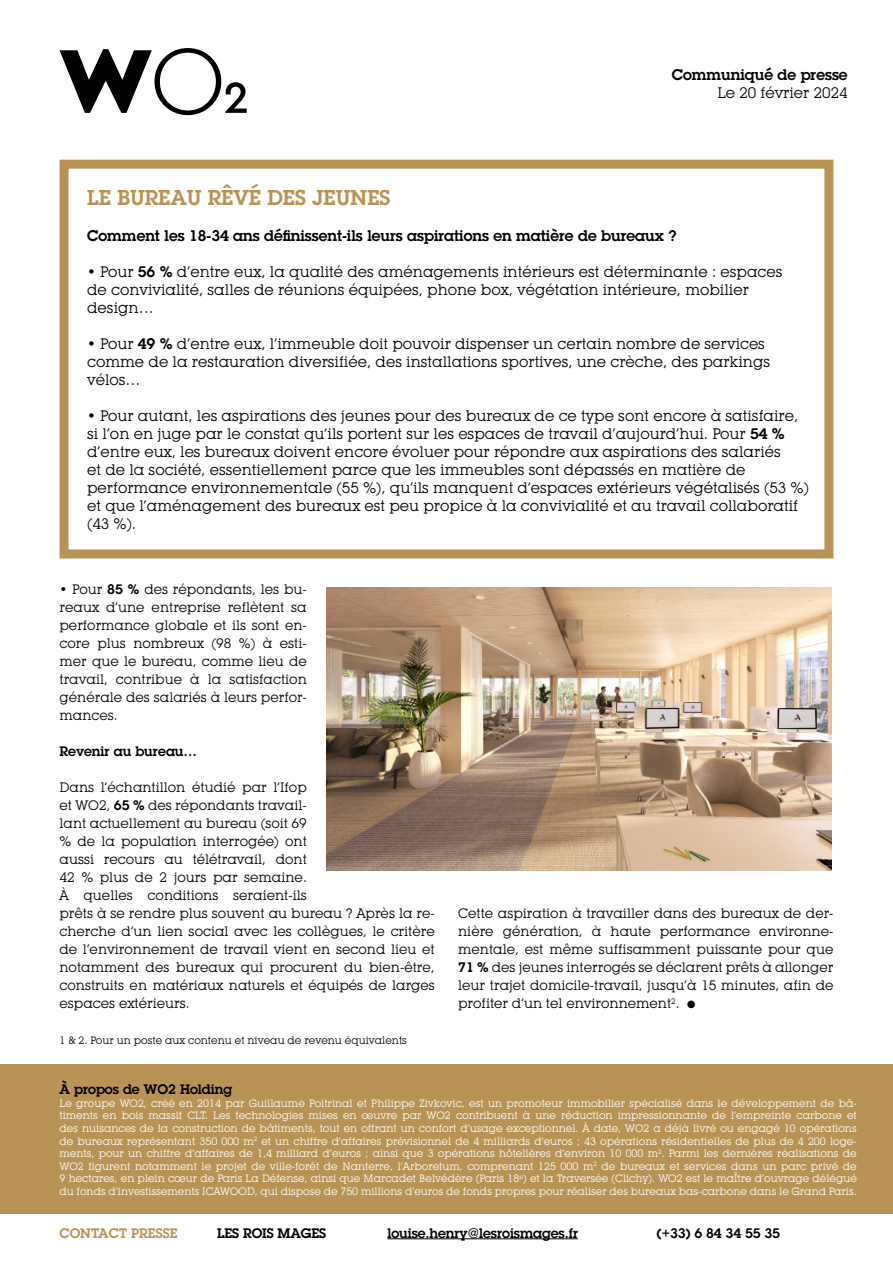
<style>
.page{position:relative;width:893px;height:1263px;background:#fff}
.page>*{position:absolute;margin:0;border:0;box-sizing:border-box;transform-origin:0 0}
.t1{font:600 21px "Lubalin Graph Std";color:#b99355}
.t2{font:15px/18px "Lubalin Graph IT Cby BT";color:#000}
.t3{font:600 15px "Lubalin Graph Std";color:#000}
.t4{font:13.5px/18px "Lubalin Graph IT Cby BT";color:#000;text-align:justify}
.t5{font:600 13.5px "Lubalin Graph Std";letter-spacing:-.005em;color:#000}
.t6{font:600 13.5px "Lubalin Graph Std";color:#b99355}
.t7{font:10.5px/12.6px "Lubalin Graph IT Cby BT";color:#fff;text-align:justify}
.t8{font:10.5px "Lubalin Graph IT Cby BT";color:#000}
.s1{font-family:"Lubalin Graph Std";font-weight:600}
</style>
<div class="page">
<div style="left:0;top:1064px;width:893px;height:149px;background:#b99355"></div>
<hr style="left:387px;top:1238px;width:191px;height:1px;background:#000">
<div style="left:60px;top:160px;width:773px;height:398px;border:9px solid #b99355"></div>
<svg style="left:60px;top:48px;width:187px;height:67px"></svg>
<img style="left:326px;top:588px;width:506px;height:282px">
<h2 class="t3" style="left:672px;top:64px;width:177px">Communiqué de presse</h2>
<h2 class="t2" style="left:717px;top:83px;width:132px">Le 20 février 2024</h2>
<h1 class="t1" style="left:87px;top:184px;width:305px">LE BUREAU RÊVÉ DES JEUNES</h1>
<h2 class="t3" style="left:87px;top:226px;width:591px">Comment les 18-34 ans définissent-ils leurs aspirations en matière de bureaux ?</h2>
<h2 class="t2" style="left:87px;top:263px;width:697px">• Pour <span class="s1">56 %</span> d’entre eux, la qualité des aménagements intérieurs est déterminante : espaces de convivialité, salles de réunions équipées, phone box, végétation intérieure, mobilier design…</h2>
<h2 class="t2" style="left:87px;top:335px;width:684px">• Pour <span class="s1">49 %</span> d’entre eux, l’immeuble doit pouvoir dispenser un certain nombre de services comme de la restauration diversifiée, des installations sportives, une crèche, des parkings vélos…</h2>
<p class="t2" style="left:87px;top:407px;width:723px">• Pour autant, les aspirations des jeunes pour des bureaux de ce type sont encore à satisfaire, si l’on en juge par le constat qu’ils portent sur les espaces de travail d’aujourd’hui. Pour <span class="s1">54 % </span>d’entre eux, les bureaux doivent encore évoluer pour répondre aux aspirations des salariés<br>et de la société, essentiellement parce que les immeubles sont dépassés en matière de performance environnementale (55 %), qu’ils manquent d’espaces extérieurs végétalisés (53 %) et que l’aménagement des bureaux est peu propice à la convivialité et au travail collaboratif (43 %).</p>
<p class="t4" style="left:60px;top:580px;width:249px">• Pour <span class="s1">85 %</span> des répondants, les bu&shy;reaux d’une entreprise reflètent sa performance globale et ils sont en&shy;core plus nombreux (98 %) à esti&shy;mer que le bureau, comme lieu de travail, contribue à la satisfaction générale des salariés à leurs perfor&shy;mances.</p>
<p class="t5" style="left:60px;top:742px;width:139px">Revenir au bureau…</p>
<p class="t4" style="left:60px;top:778px;width:377px;text-align:left">Dans l’échantillon étudié par l’Ifop<br>et WO2, <span class="s1">65 %</span> des répondants travail-<br>lant actuellement au bureau (soit 69<br>% de la population interrogée) ont<br>aussi recours au télétravail, dont<br>42 % plus de 2 jours par semaine.<br>À quelles conditions seraient-ils<br>prêts à se rendre plus souvent au bureau ? Après la re&shy;cherche d’un lien social avec les collègues, le critère de l’environnement de travail vient en second lieu et notamment des bureaux qui procurent du bien-être, construits en matériaux naturels et équipés de larges espaces extérieurs.</p>
<p class="t8" style="left:60px;top:1034px;width:349px">1 &amp; 2. Pour un poste aux contenu et niveau de revenu équivalents</p>
<p class="t4" style="left:458px;top:904px;width:377px">Cette aspiration à travailler dans des bureaux de der&shy;nière génération, à haute performance environne&shy;mentale, est même suffisamment puissante pour que <span class="s1">71 %</span> des jeunes interrogés se déclarent prêts à allonger leur trajet domicile-travail, jusqu’à 15 minutes, afin de profiter d’un tel environnement<sup>2</sup>. ●</p>
<p class="t5" style="left:60px;top:1080px;width:174px">À propos de WO2 Holding</p>
<p class="t7" style="left:60px;top:1096px;width:799px">Le groupe WO2, créé en 2014 par Guillaume Poitrinal et Philippe Zivkovic, est un promoteur immobilier spécialisé dans le développement de bâ&shy;timents en bois massif CLT. Les technologies mises en œuvre par WO2 contribuent à une réduction impressionnante de l’empreinte carbone et des nuisances de la construction de bâtiments, tout en offrant un confort d’usage exceptionnel. À date, WO2 a déjà livré ou engagé 10 opérations de bureaux représentant 350 000 m<sup>2</sup> et un chiffre d’affaires prévisionnel de 4 milliards d’euros ; 43 opérations résidentielles de plus de 4 200 loge&shy;ments, pour un chiffre d’affaires de 1,4 milliard d’euros ; ainsi que 3 opérations hôtelières d’environ 10 000 m<sup>2</sup>. Parmi les dernières réalisations de WO2 figurent notamment le projet de ville-forêt de Nanterre, l’Arboretum, comprenant 125 000 m<sup>2</sup> de bureaux et services dans un parc privé de 9 hectares, en plein cœur de Paris La Défense, ainsi que Marcadet Belvédère (Paris 18<sup>e</sup>) et la Traversée (Clichy). WO2 est le maÎtre d’ouvrage délégué du fonds d’investissements ICAWOOD, qui dispose de 750 millions d’euros de fonds propres pour réaliser des bureaux bas-carbone dans le Grand Paris.</p>
<p class="t6" style="left:60px;top:1224px;width:120px">CONTACT PRESSE</p>
<p class="t5" style="left:217px;top:1224px;width:111px">LES ROIS MAGES</p>
<p class="t5" style="left:387px;top:1224px;width:192px">louise.henry@lesroismages.fr</p>
<p class="t5" style="left:657px;top:1224px;width:125px">(+33) 6 84 34 55 35</p>
</div>
